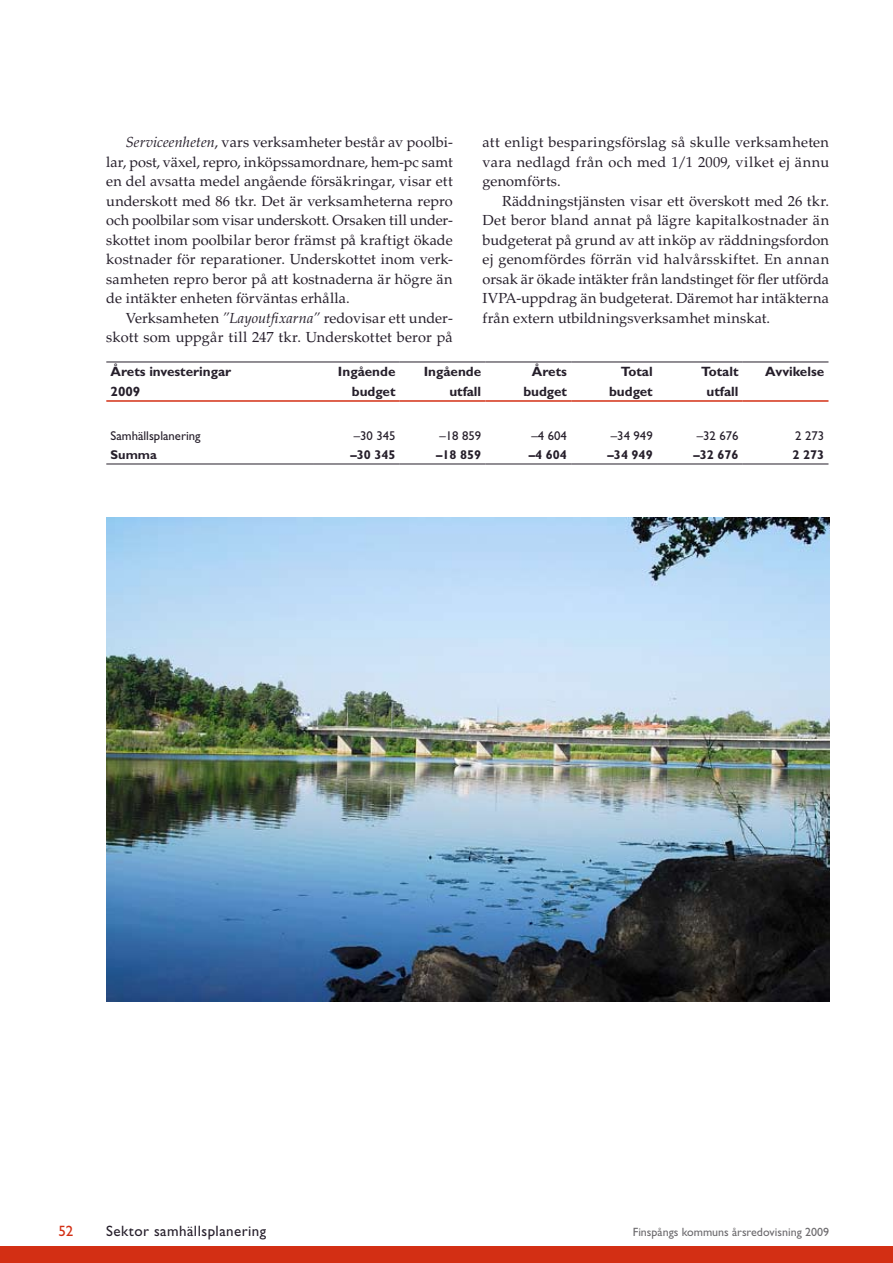
<style>
.page{position:relative;width:893px;height:1263px;background:#fff}
.page>*{position:absolute;margin:0;border:0;box-sizing:border-box;transform-origin:0 0}
.t1{font:15px "Gill Sans";letter-spacing:.03em;color:#261f2b}
.t2{font:15px "Gill Sans";color:#d32f14}
.t3{font:14.55px/19.5px "Palatino";letter-spacing:.01em;color:#261f2b;text-align:justify}
.t4{font:700 13.5px/19.5px "Gill Sans";color:#261f2b;text-align:right}
.t5{font:12.75px "Gill Sans";color:#261f2b}
.t6{font:700 12.75px "Gill Sans";color:#261f2b}
.t7{font:12px "Gill Sans";color:#6c6a6d}
.s1{font-style:italic}
</style>
<div class="page">
<div style="left:0;top:1246px;width:893px;height:17px;background:#d32f14"></div>
<hr style="left:106px;top:362px;width:208px;height:1px;background:#261f2b">
<hr style="left:314px;top:362px;width:86px;height:1px;background:#261f2b">
<hr style="left:400px;top:362px;width:85px;height:1px;background:#261f2b">
<hr style="left:485px;top:362px;width:86px;height:1px;background:#261f2b">
<hr style="left:571px;top:362px;width:86px;height:1px;background:#261f2b">
<hr style="left:657px;top:362px;width:86px;height:1px;background:#261f2b">
<hr style="left:743px;top:362px;width:85px;height:1px;background:#261f2b">
<hr style="left:106px;top:400px;width:208px;height:2px;background:#d32f14">
<hr style="left:314px;top:400px;width:86px;height:2px;background:#d32f14">
<hr style="left:400px;top:400px;width:85px;height:2px;background:#d32f14">
<hr style="left:485px;top:400px;width:86px;height:2px;background:#d32f14">
<hr style="left:571px;top:400px;width:86px;height:2px;background:#d32f14">
<hr style="left:657px;top:400px;width:86px;height:2px;background:#d32f14">
<hr style="left:743px;top:400px;width:85px;height:2px;background:#d32f14">
<hr style="left:106px;top:464px;width:208px;height:1px;background:#261f2b">
<hr style="left:314px;top:464px;width:86px;height:1px;background:#261f2b">
<hr style="left:400px;top:464px;width:85px;height:1px;background:#261f2b">
<hr style="left:485px;top:464px;width:86px;height:1px;background:#261f2b">
<hr style="left:571px;top:464px;width:86px;height:1px;background:#261f2b">
<hr style="left:657px;top:464px;width:86px;height:1px;background:#261f2b">
<hr style="left:743px;top:464px;width:85px;height:1px;background:#261f2b">
<img style="left:106px;top:518px;width:723px;height:483px">
<p class="t3" style="left:106px;top:133px;width:348px;text-indent:20px"><span class="s1">Serviceenheten</span>, vars verksamheter består av poolbi&shy;lar, post, växel, repro, inköpssamordnare, hem-pc samt en del avsatta medel angående försäkringar, visar ett underskott med 86 tkr. Det är verksamheterna repro och poolbilar som visar underskott. Orsaken till under&shy;skottet inom poolbilar beror främst på kraftigt ökade kostnader för reparationer. Underskottet inom verk&shy;samheten repro beror på att kostnaderna är högre än de intäkter enheten förväntas erhålla.</p>
<p class="t3" style="left:106px;top:308px;width:348px;text-align:right">Verksamheten <span class="s1">”Layoutfixarna”</span> redovisar ett under&shy;skott som uppgår till 247 tkr. Underskottet beror på</p>
<p class="t3" style="left:483px;top:133px;width:348px">att enligt besparingsförslag så skulle verksamheten vara nedlagd från och med 1/1 2009, vilket ej ännu genomförts.</p>
<p class="t3" style="left:483px;top:191px;width:348px;text-indent:19px">Räddningstjänsten visar ett överskott med 26 tkr.<br>Det beror bland annat på lägre kapitalkostnader än budgeterat på grund av att inköp av räddningsfordon ej genomfördes förrän vid halvårsskiftet. En annan orsak är ökade intäkter från landstinget för fler utförda IVPA-uppdrag än budgeterat. Däremot har intäkterna från extern utbildningsverksamhet minskat.</p>
<p class="t4" style="left:111px;top:362px;width:122px;text-align:left">Årets investeringar<br>2009</p>
<p class="t4" style="left:338px;top:362px;width:59px">Ingående budget</p>
<p class="t4" style="left:424px;top:362px;width:59px">Ingående utfall</p>
<p class="t4" style="left:523px;top:362px;width:45px">Årets budget</p>
<p class="t4" style="left:609px;top:362px;width:45px">Total budget</p>
<p class="t4" style="left:701px;top:362px;width:39px;text-align:center">Totalt utfall</p>
<p class="t4" style="left:765px;top:362px;width:61px">Avvikelse</p>
<p class="t5" style="left:111px;top:428px;width:92px">Samhällsplanering</p>
<p class="t5" style="left:354px;top:428px;width:43px">–30 345</p>
<p class="t5" style="left:439px;top:428px;width:43px">–18 859</p>
<p class="t5" style="left:532px;top:428px;width:37px">–4 604</p>
<p class="t5" style="left:611px;top:428px;width:43px">–34 949</p>
<p class="t5" style="left:697px;top:428px;width:43px">–32 676</p>
<p class="t5" style="left:795px;top:428px;width:31px">2 273</p>
<p class="t6" style="left:111px;top:447px;width:48px">Summa</p>
<p class="t6" style="left:350px;top:447px;width:47px">–30 345</p>
<p class="t6" style="left:436px;top:447px;width:47px">–18 859</p>
<p class="t6" style="left:529px;top:447px;width:40px">–4 604</p>
<p class="t6" style="left:608px;top:447px;width:47px">–34 949</p>
<p class="t6" style="left:693px;top:447px;width:47px">–32 676</p>
<p class="t6" style="left:792px;top:447px;width:33px">2 273</p>
<p class="t2" style="left:58px;top:1223px;width:16px">52</p>
<p class="t1" style="left:106px;top:1223px;width:161px">Sektor samhällsplanering</p>
<p class="t7" style="left:633px;top:1225px;width:198px">Finspångs kommuns årsredovisning 2009</p>
</div>
